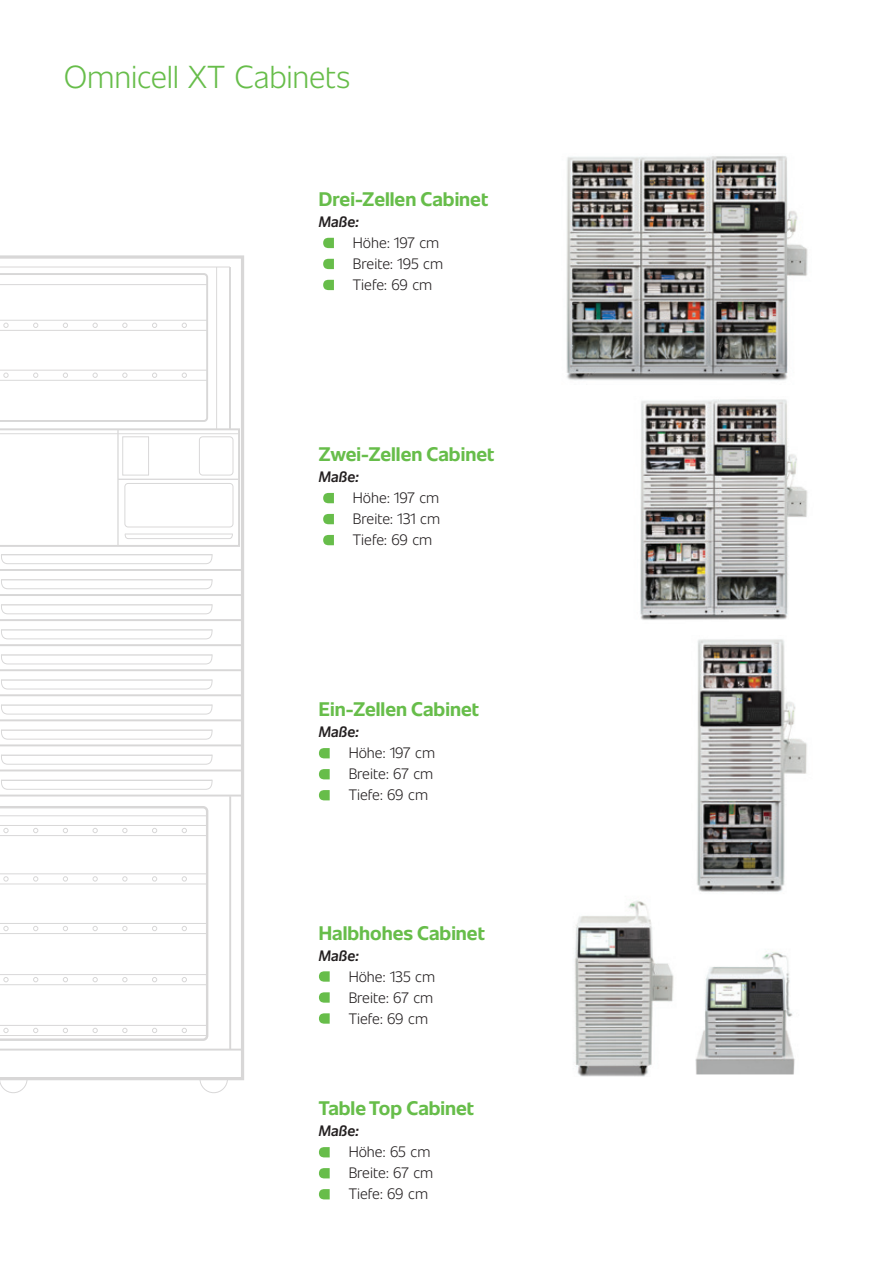
<style>
.page{position:relative;width:893px;height:1263px;background:#fff}
.page>*{position:absolute;margin:0;border:0;box-sizing:border-box;transform-origin:0 0}
.t1{font:300 31.5px "Unitext";letter-spacing:-.01em;color:#67bd4a}
.t2{font:700 19.5px "Unitext";color:#67bd4a}
.bullets{font:300 15px "Unitext";color:#231f20}
.body_before_bullet{font:italic 600 15px "Unitext";color:#231f20}
.body_before_bullet-2{font:300 15px "Unitext";color:#231f20}
</style>
<div class="page">
<img style="left:695px;top:952px;width:100px;height:122px">
<img style="left:566px;top:156px;width:242px;height:225px">
<img style="left:640px;top:399px;width:168px;height:221px">
<img style="left:697px;top:639px;width:110px;height:253px">
<svg style="left:0;top:255px;width:244px;height:825px"></svg>
<hr style="left:0;top:1048px;width:243px;height:2px;background:#231f20">
<hr style="left:229px;top:796px;width:2px;height:253px;background:#231f20">
<hr style="left:0;top:794px;width:243px;height:2px;background:#231f20">
<svg style="left:1px;top:779px;width:212px;height:11px"></svg>
<hr style="left:1px;top:780px;width:211px;height:1px;background:#231f20">
<hr style="left:0;top:769px;width:243px;height:2px;background:#231f20">
<svg style="left:1px;top:754px;width:212px;height:11px"></svg>
<hr style="left:1px;top:754px;width:211px;height:2px;background:#231f20">
<hr style="left:0;top:744px;width:243px;height:2px;background:#231f20">
<svg style="left:1px;top:729px;width:212px;height:11px"></svg>
<hr style="left:1px;top:729px;width:211px;height:2px;background:#231f20">
<hr style="left:0;top:719px;width:243px;height:2px;background:#231f20">
<svg style="left:1px;top:704px;width:212px;height:11px"></svg>
<hr style="left:1px;top:704px;width:211px;height:2px;background:#231f20">
<hr style="left:0;top:694px;width:243px;height:2px;background:#231f20">
<svg style="left:1px;top:679px;width:212px;height:11px"></svg>
<hr style="left:1px;top:679px;width:211px;height:2px;background:#231f20">
<hr style="left:0;top:669px;width:243px;height:2px;background:#231f20">
<svg style="left:1px;top:654px;width:212px;height:11px"></svg>
<hr style="left:1px;top:654px;width:211px;height:2px;background:#231f20">
<hr style="left:0;top:644px;width:243px;height:2px;background:#231f20">
<svg style="left:1px;top:629px;width:212px;height:10px"></svg>
<hr style="left:1px;top:629px;width:211px;height:1px;background:#231f20">
<hr style="left:0;top:619px;width:243px;height:2px;background:#231f20">
<svg style="left:1px;top:603px;width:212px;height:11px"></svg>
<hr style="left:1px;top:604px;width:211px;height:1px;background:#231f20">
<hr style="left:0;top:594px;width:243px;height:2px;background:#231f20">
<svg style="left:1px;top:578px;width:212px;height:11px"></svg>
<hr style="left:1px;top:579px;width:211px;height:1px;background:#231f20">
<hr style="left:0;top:569px;width:243px;height:2px;background:#231f20">
<svg style="left:1px;top:553px;width:212px;height:11px"></svg>
<hr style="left:1px;top:554px;width:211px;height:1px;background:#231f20">
<hr style="left:229px;top:267px;width:2px;height:162px;background:#231f20">
<hr style="left:216px;top:267px;width:1px;height:162px;background:#231f20">
<hr style="left:0;top:267px;width:230px;height:1px;background:#231f20">
<svg style="left:0;top:273px;width:208px;height:149px"></svg>
<svg style="left:0;top:806px;width:208px;height:235px"></svg>
<hr style="left:0;top:815px;width:207px;height:1px;background:#231f20">
<hr style="left:0;top:825px;width:207px;height:1px;background:#231f20">
<hr style="left:0;top:835px;width:207px;height:1px;background:#231f20">
<svg style="left:4px;top:828px;width:4px;height:5px"></svg>
<svg style="left:33px;top:828px;width:5px;height:5px"></svg>
<svg style="left:63px;top:828px;width:5px;height:5px"></svg>
<svg style="left:93px;top:828px;width:4px;height:5px"></svg>
<svg style="left:123px;top:828px;width:4px;height:5px"></svg>
<svg style="left:152px;top:828px;width:5px;height:5px"></svg>
<svg style="left:182px;top:828px;width:5px;height:5px"></svg>
<hr style="left:0;top:873px;width:207px;height:1px;background:#231f20">
<hr style="left:0;top:884px;width:207px;height:1px;background:#231f20">
<svg style="left:4px;top:876px;width:4px;height:5px"></svg>
<svg style="left:33px;top:876px;width:5px;height:5px"></svg>
<svg style="left:63px;top:876px;width:5px;height:5px"></svg>
<svg style="left:93px;top:876px;width:4px;height:5px"></svg>
<svg style="left:123px;top:876px;width:4px;height:5px"></svg>
<svg style="left:152px;top:876px;width:5px;height:5px"></svg>
<svg style="left:182px;top:876px;width:5px;height:5px"></svg>
<hr style="left:0;top:923px;width:207px;height:1px;background:#231f20">
<hr style="left:0;top:933px;width:207px;height:1px;background:#231f20">
<svg style="left:4px;top:926px;width:4px;height:5px"></svg>
<svg style="left:33px;top:926px;width:5px;height:5px"></svg>
<svg style="left:63px;top:926px;width:5px;height:5px"></svg>
<svg style="left:93px;top:926px;width:4px;height:5px"></svg>
<svg style="left:123px;top:926px;width:4px;height:5px"></svg>
<svg style="left:152px;top:926px;width:5px;height:5px"></svg>
<svg style="left:182px;top:926px;width:5px;height:5px"></svg>
<hr style="left:0;top:974px;width:207px;height:1px;background:#231f20">
<hr style="left:0;top:984px;width:207px;height:1px;background:#231f20">
<svg style="left:4px;top:977px;width:4px;height:5px"></svg>
<svg style="left:33px;top:977px;width:5px;height:5px"></svg>
<svg style="left:63px;top:977px;width:5px;height:5px"></svg>
<svg style="left:93px;top:977px;width:4px;height:5px"></svg>
<svg style="left:123px;top:977px;width:4px;height:5px"></svg>
<svg style="left:152px;top:977px;width:5px;height:5px"></svg>
<svg style="left:182px;top:977px;width:5px;height:5px"></svg>
<hr style="left:0;top:1025px;width:207px;height:1px;background:#231f20">
<hr style="left:0;top:1035px;width:207px;height:1px;background:#231f20">
<svg style="left:4px;top:1028px;width:4px;height:5px"></svg>
<svg style="left:33px;top:1028px;width:5px;height:5px"></svg>
<svg style="left:63px;top:1028px;width:5px;height:5px"></svg>
<svg style="left:93px;top:1028px;width:4px;height:5px"></svg>
<svg style="left:123px;top:1028px;width:4px;height:5px"></svg>
<svg style="left:152px;top:1028px;width:5px;height:5px"></svg>
<svg style="left:182px;top:1028px;width:5px;height:5px"></svg>
<svg style="left:0;top:428px;width:240px;height:119px"></svg>
<hr style="left:125px;top:534px;width:107px;height:1px;background:#231f20">
<svg style="left:0;top:1078px;width:28px;height:15px"></svg>
<svg style="left:199px;top:1078px;width:29px;height:15px"></svg>
<img style="left:574px;top:900px;width:100px;height:177px">
<svg style="left:323px;top:238px;width:11px;height:10px"></svg>
<svg style="left:323px;top:259px;width:11px;height:10px"></svg>
<svg style="left:323px;top:280px;width:11px;height:10px"></svg>
<svg style="left:323px;top:493px;width:11px;height:10px"></svg>
<svg style="left:323px;top:514px;width:11px;height:10px"></svg>
<svg style="left:323px;top:535px;width:11px;height:10px"></svg>
<svg style="left:319px;top:748px;width:11px;height:10px"></svg>
<svg style="left:319px;top:769px;width:11px;height:10px"></svg>
<svg style="left:319px;top:790px;width:11px;height:10px"></svg>
<svg style="left:319px;top:971px;width:11px;height:11px"></svg>
<svg style="left:319px;top:992px;width:11px;height:11px"></svg>
<svg style="left:319px;top:1013px;width:11px;height:11px"></svg>
<svg style="left:319px;top:1147px;width:11px;height:10px"></svg>
<svg style="left:319px;top:1168px;width:11px;height:10px"></svg>
<svg style="left:319px;top:1189px;width:11px;height:10px"></svg>
<p class="t1" style="left:64px;top:54px;width:288px">Omnicell XT Cabinets</p>
<p class="t2" style="left:319px;top:185px;width:171px">Drei-Zellen Cabinet</p>
<p class="body_before_bullet" style="left:319px;top:211px;width:41px">Maße:</p>
<p class="body_before_bullet-2" style="left:353px;top:232px;width:88px">Höhe: 197 cm</p>
<p class="bullets" style="left:353px;top:253px;width:92px">Breite: 195 cm</p>
<p class="bullets" style="left:353px;top:274px;width:81px">Tiefe: 69 cm</p>
<p class="t2" style="left:319px;top:440px;width:177px">Zwei-Zellen Cabinet</p>
<p class="body_before_bullet" style="left:319px;top:466px;width:41px">Maße:</p>
<p class="bullets" style="left:353px;top:487px;width:88px">Höhe: 197 cm</p>
<p class="bullets" style="left:353px;top:508px;width:89px">Breite: 131 cm</p>
<p class="bullets" style="left:353px;top:529px;width:81px">Tiefe: 69 cm</p>
<p class="t2" style="left:319px;top:695px;width:162px">Ein-Zellen Cabinet</p>
<p class="body_before_bullet" style="left:319px;top:721px;width:41px">Maße:</p>
<p class="bullets" style="left:349px;top:742px;width:88px">Höhe: 197 cm</p>
<p class="bullets" style="left:349px;top:763px;width:86px">Breite: 67 cm</p>
<p class="bullets" style="left:349px;top:784px;width:81px">Tiefe: 69 cm</p>
<p class="t2" style="left:319px;top:918px;width:168px">Halbhohes Cabinet</p>
<p class="body_before_bullet" style="left:319px;top:944px;width:41px">Maße:</p>
<p class="bullets" style="left:349px;top:966px;width:88px">Höhe: 135 cm</p>
<p class="bullets" style="left:349px;top:987px;width:86px">Breite: 67 cm</p>
<p class="bullets" style="left:349px;top:1008px;width:81px">Tiefe: 69 cm</p>
<p class="t2" style="left:319px;top:1094px;width:157px">Table Top Cabinet</p>
<p class="body_before_bullet" style="left:319px;top:1120px;width:41px">Maße:</p>
<p class="bullets" style="left:349px;top:1141px;width:83px">Höhe: 65 cm</p>
<p class="bullets" style="left:349px;top:1162px;width:86px">Breite: 67 cm</p>
<p class="bullets" style="left:349px;top:1183px;width:81px">Tiefe: 69 cm</p>
</div>
